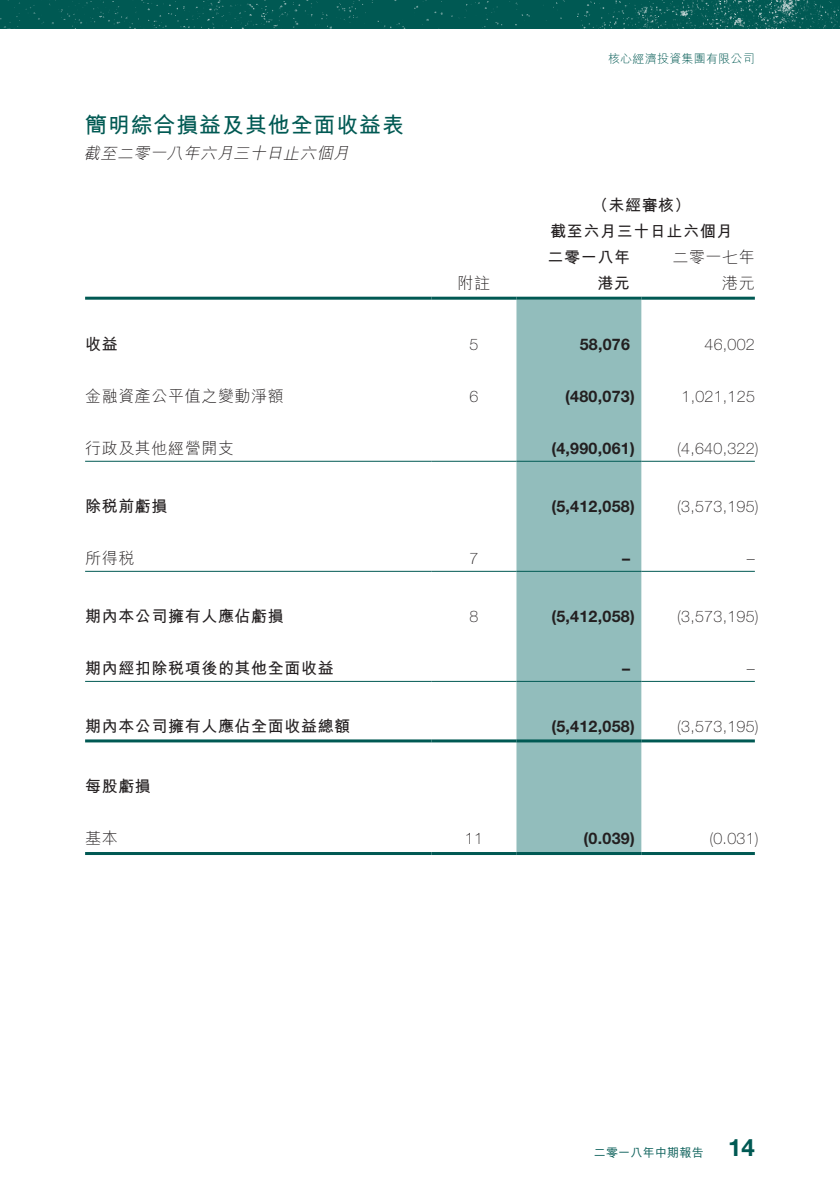
<style>
.page{position:relative;width:840px;height:1191px;background:#fff}
.page>*{position:absolute;margin:0;border:0;box-sizing:border-box;transform-origin:0 0}
.t1{font:700 24px "Helvetica Neue LT Std";color:#005953}
._01_H1{font:700 22px "M Hei HK";letter-spacing:.035em;color:#005953}
._50_Table_txt{font:700 16px "M Hei HK";letter-spacing:.035em;color:#231f20}
._50_Table_txt-2{font:100 16px "Helvetica Neue LT Std";letter-spacing:.015em;color:#231f20}
._50_Table_txt-3{font:700 16px "Helvetica Neue LT Std";letter-spacing:.015em;color:#231f20}
._50_Table_txt-4{font:300 16px "M Hei HK";letter-spacing:.035em;color:#231f20}
._00_txt{font:italic 300 16px "M Hei HK";color:#231f20}
.t2{font:300 12px "M Hei HK";letter-spacing:.02em;color:#005953}
.t3{font:500 12px "M Hei HK";letter-spacing:.02em;color:#005953}
</style>
<div class="page">
<img style="left:0;top:0;width:839px;height:28px">
<div style="left:516px;top:300px;width:125px;height:552px;background:#92bdbc"></div>
<hr style="left:85px;top:297px;width:346px;height:3px;background:#005953">
<hr style="left:431px;top:297px;width:85px;height:3px;background:#005953">
<hr style="left:516px;top:297px;width:125px;height:3px;background:#005953">
<hr style="left:641px;top:297px;width:113px;height:3px;background:#005953">
<hr style="left:85px;top:461px;width:346px;height:1px;background:#005953">
<hr style="left:431px;top:461px;width:85px;height:1px;background:#005953">
<hr style="left:516px;top:461px;width:125px;height:1px;background:#005953">
<hr style="left:641px;top:461px;width:113px;height:1px;background:#005953">
<hr style="left:85px;top:571px;width:346px;height:1px;background:#005953">
<hr style="left:431px;top:571px;width:85px;height:1px;background:#005953">
<hr style="left:516px;top:571px;width:125px;height:1px;background:#005953">
<hr style="left:641px;top:571px;width:113px;height:1px;background:#005953">
<hr style="left:85px;top:681px;width:346px;height:1px;background:#005953">
<hr style="left:431px;top:681px;width:85px;height:1px;background:#005953">
<hr style="left:516px;top:681px;width:125px;height:1px;background:#005953">
<hr style="left:641px;top:681px;width:113px;height:1px;background:#005953">
<hr style="left:85px;top:739px;width:346px;height:3px;background:#005953">
<hr style="left:431px;top:739px;width:85px;height:3px;background:#005953">
<hr style="left:516px;top:739px;width:125px;height:3px;background:#005953">
<hr style="left:641px;top:739px;width:113px;height:3px;background:#005953">
<hr style="left:85px;top:852px;width:346px;height:3px;background:#005953">
<hr style="left:431px;top:852px;width:85px;height:3px;background:#005953">
<hr style="left:516px;top:852px;width:125px;height:3px;background:#005953">
<hr style="left:641px;top:852px;width:113px;height:3px;background:#005953">
<p class="t2" style="left:607px;top:53px;width:148px">核心經濟投資集團有限公司</p>
<p class="_01_H1" style="left:85px;top:109px;width:320px">簡明綜合損益及其他全面收益表</p>
<p class="_00_txt" style="left:84px;top:145px;width:270px">截至二零一八年六月三十日止六個月</p>
<p class="_50_Table_txt" style="left:591px;top:194px;width:100px">（未經審核(</p>
<p class="_50_Table_txt" style="left:550px;top:220px;width:183px">截至六月三十日止六個月</p>
<p class="_50_Table_txt-4" style="left:672px;top:249px;width:84px">二零一七年</p>
<p class="_50_Table_txt" style="left:547px;top:246px;width:84px">二零一八年</p>
<p class="_50_Table_txt-4" style="left:457px;top:275px;width:34px">附註</p>
<p class="_50_Table_txt" style="left:597px;top:272px;width:34px">港元</p>
<p class="_50_Table_txt-4" style="left:721px;top:275px;width:34px">港元</p>
<p class="_50_Table_txt" style="left:85px;top:332px;width:34px">收益</p>
<p class="_50_Table_txt-2" style="left:469px;top:335px;width:10px">5</p>
<p class="_50_Table_txt-3" style="left:579px;top:334px;width:52px">58,076</p>
<p class="_50_Table_txt-2" style="left:704px;top:335px;width:52px">46,002</p>
<p class="_50_Table_txt-4" style="left:85px;top:387px;width:200px">金融資產公平值之變動淨額</p>
<p class="_50_Table_txt-2" style="left:469px;top:387px;width:10px">6</p>
<p class="_50_Table_txt-3" style="left:565px;top:386px;width:71px">)480,073(</p>
<p class="_50_Table_txt-2" style="left:681px;top:387px;width:75px">1,021,125</p>
<p class="_50_Table_txt-4" style="left:85px;top:439px;width:150px">行政及其他經營開支</p>
<p class="_50_Table_txt-3" style="left:551px;top:438px;width:85px">)4,990,061(</p>
<p class="_50_Table_txt-2" style="left:676px;top:439px;width:83px">)4,640,322(</p>
<p class="_50_Table_txt" style="left:85px;top:494px;width:84px">除稅前虧損</p>
<p class="_50_Table_txt-3" style="left:551px;top:496px;width:85px">)5,412,058(</p>
<p class="_50_Table_txt-2" style="left:676px;top:497px;width:83px">)3,573,195(</p>
<p class="_50_Table_txt-4" style="left:85px;top:550px;width:51px">所得稅</p>
<p class="_50_Table_txt-2" style="left:469px;top:549px;width:10px">7</p>
<p class="_50_Table_txt-3" style="left:621px;top:548px;width:9px">–</p>
<p class="_50_Table_txt-2" style="left:746px;top:549px;width:9px">–</p>
<p class="_50_Table_txt" style="left:85px;top:604px;width:200px">期內本公司擁有人應佔虧損</p>
<p class="_50_Table_txt-2" style="left:469px;top:607px;width:10px">8</p>
<p class="_50_Table_txt-3" style="left:551px;top:606px;width:85px">)5,412,058(</p>
<p class="_50_Table_txt-2" style="left:676px;top:607px;width:83px">)3,573,195(</p>
<p class="_50_Table_txt" style="left:85px;top:656px;width:250px">期內經扣除稅項後的其他全面收益</p>
<p class="_50_Table_txt-3" style="left:621px;top:658px;width:9px">–</p>
<p class="_50_Table_txt-2" style="left:746px;top:659px;width:9px">–</p>
<p class="_50_Table_txt" style="left:85px;top:714px;width:266px">期內本公司擁有人應佔全面收益總額</p>
<p class="_50_Table_txt-3" style="left:551px;top:716px;width:85px">)5,412,058(</p>
<p class="_50_Table_txt-2" style="left:676px;top:717px;width:83px">)3,573,195(</p>
<p class="_50_Table_txt" style="left:85px;top:775px;width:67px">每股虧損</p>
<p class="_50_Table_txt-4" style="left:85px;top:830px;width:34px">基本</p>
<p class="_50_Table_txt-2" style="left:464px;top:829px;width:20px">11</p>
<p class="_50_Table_txt-3" style="left:583px;top:829px;width:53px">)0.039(</p>
<p class="_50_Table_txt-2" style="left:709px;top:829px;width:51px">)0.031(</p>
<p class="t3" style="left:593px;top:1144px;width:111px">二零一八年中期報告</p>
<h1 class="t1" style="left:727px;top:1133px;width:28px">14</h1>
</div>
